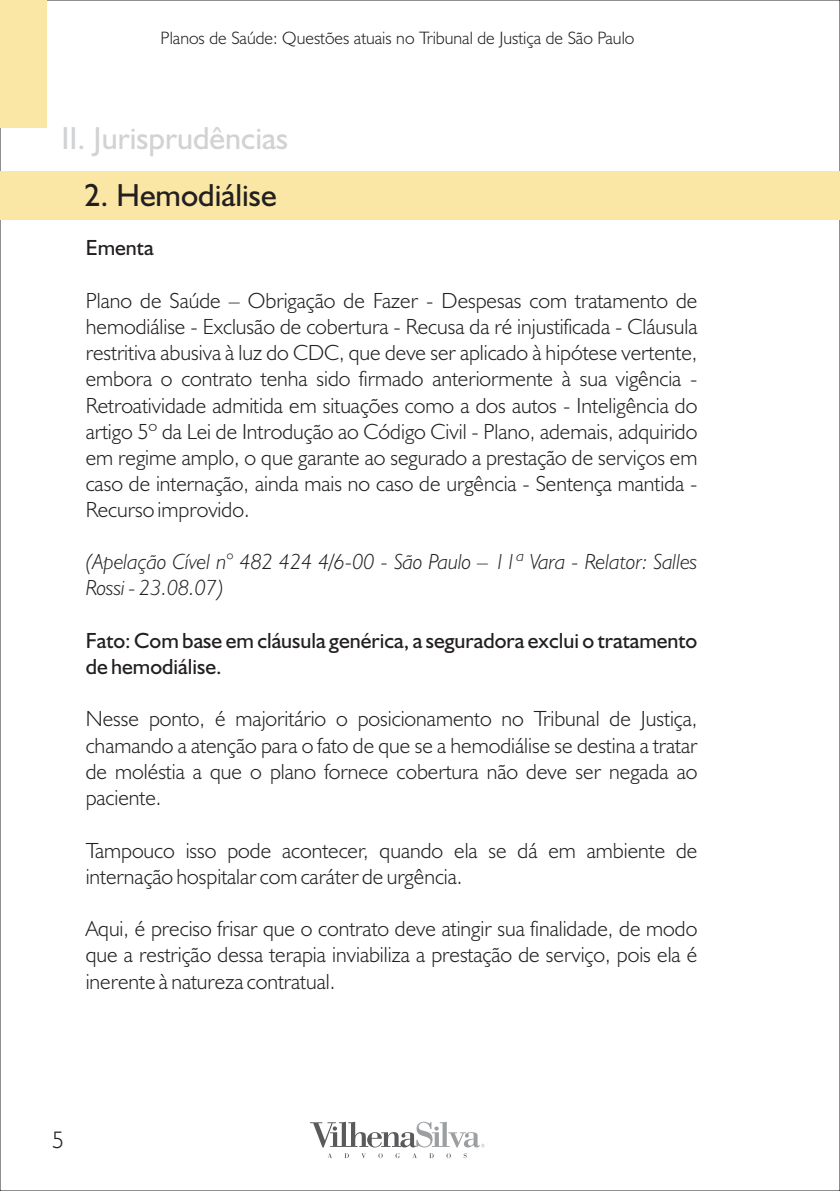
<style>
.page{position:relative;width:840px;height:1191px;background:#fff}
.page>*{position:absolute;margin:0;border:0;box-sizing:border-box;transform-origin:0 0}
.t1{font:32px "Humanist 521 BT";color:#d1d2d4}
.t2{font:32px "Humanist 521 BT";color:#231f20}
.t3{font:300 24px "Humanist 521 BT";color:#231f20}
.t4{font:300 22px/26.2px "Humanist 521 BT";color:#231f20;text-align:justify}
.t5{font:22px/26.2px "Humanist 521 BT";color:#231f20}
.t6{font:italic 300 22px/26px "Humanist 521 BT";color:#231f20}
.t7{font:300 18px "Humanist 521 BT";color:#231f20}
</style>
<div class="page">
<div style="left:0;top:171px;width:839px;height:49px;background:#fae7a6"></div>
<svg style="left:327px;top:1153px;width:139px;height:5px"></svg>
<svg style="left:310px;top:1121px;width:174px;height:26px"></svg>
<div style="left:0;top:0;width:46px;height:127px;background:#fae7a6"></div>
<p class="t7" style="left:160px;top:30px;width:475px">Planos de Saúde: Questões atuais no Tribunal de Justiça de São Paulo</p>
<h1 class="t1" style="left:61px;top:125px;width:228px">II. Jurisprudências</h1>
<h1 class="t2" style="left:84px;top:181px;width:194px">2. Hemodiálise</h1>
<p class="t5" style="left:86px;top:236px;width:69px">Ementa</p>
<p class="t4" style="left:86px;top:289px;width:613px">Plano de Saúde – Obrigação de Fazer - Despesas com tratamento de hemodiálise - Exclusão de cobertura - Recusa da ré injustificada - Cláusula restritiva abusiva à luz do CDC, que deve ser aplicado à hipótese vertente, embora o contrato tenha sido firmado anteriormente à sua vigência - Retroatividade admitida em situações como a dos autos - Inteligência do artigo 5º da Lei de Introdução ao Código Civil - Plano, ademais, adquirido em regime amplo, o que garante ao segurado a prestação de serviços em caso de internação, ainda mais no caso de urgência - Sentença mantida - Recurso improvido.</p>
<p class="t6" style="left:86px;top:550px;width:613px">(Apelação Cível n° 482 424 4/6-00 - São Paulo – 11ª Vara - Relator: Salles<br>Rossi - 23.08.07)</p>
<p class="t5" style="left:86px;top:629px;width:613px">Fato: Com base em cláusula genérica, a seguradora exclui o tratamento de hemodiálise.</p>
<p class="t4" style="left:86px;top:707px;width:613px">Nesse ponto, é majoritário o posicionamento no Tribunal de Justiça, chamando a atenção para o fato de que se a hemodiálise se destina a tratar de moléstia a que o plano fornece cobertura não deve ser negada ao paciente.</p>
<p class="t4" style="left:86px;top:838px;width:613px">Tampouco isso pode acontecer, quando ela se dá em ambiente de internação hospitalar com caráter de urgência.</p>
<p class="t4" style="left:86px;top:917px;width:613px">Aqui, é preciso frisar que o contrato deve atingir sua finalidade, de modo que a restrição dessa terapia inviabiliza a prestação de serviço, pois ela é inerente à natureza contratual.</p>
<p class="t3" style="left:52px;top:1130px;width:14px">5</p>
</div>
